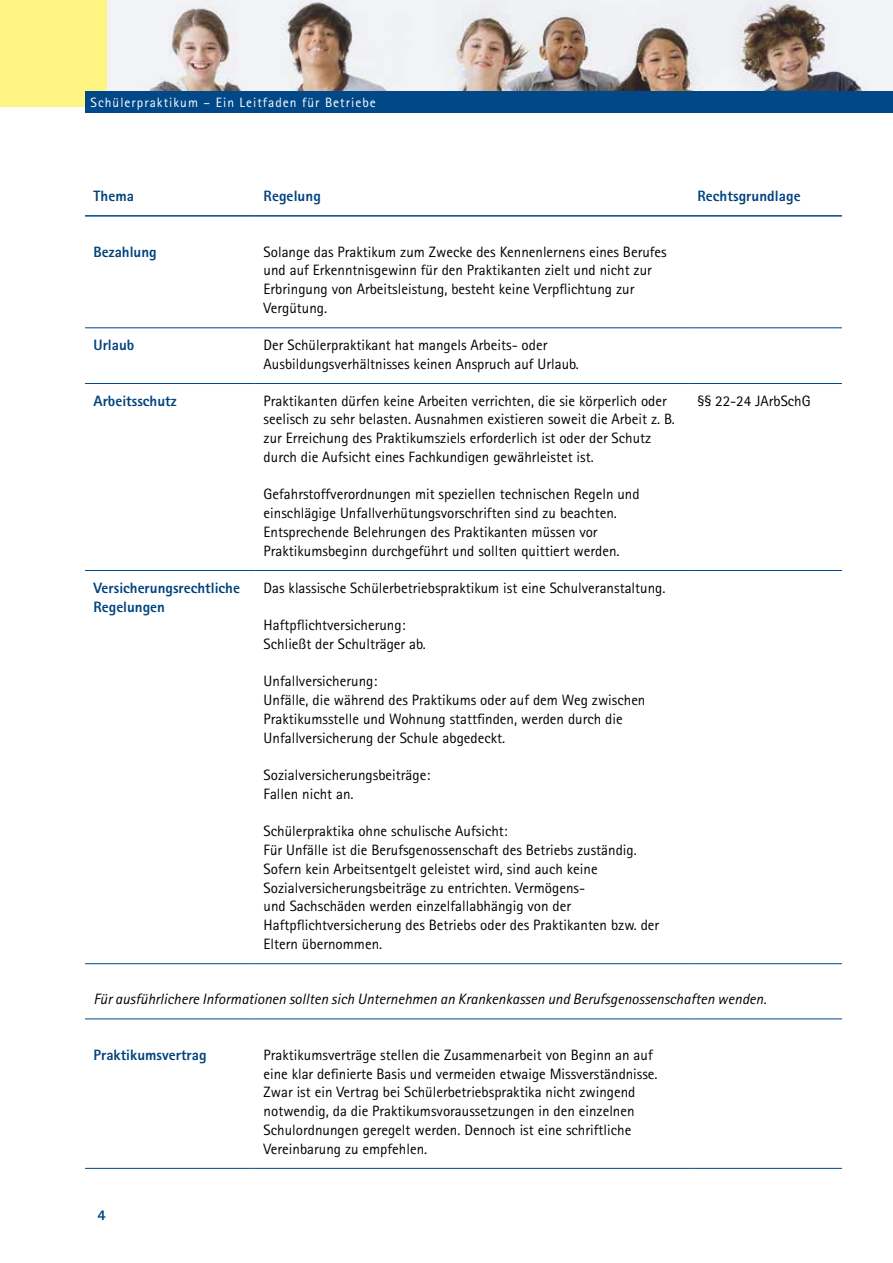
<style>
.page{position:relative;width:893px;height:1263px;background:#fff}
.page>*{position:absolute;margin:0;border:0;box-sizing:border-box;transform-origin:0 0}
.t1{font:15px/18.8px "Rotis Sans Serif";color:#000}
.t2{font:800 15px/18.8px "Rotis Sans Serif";color:#00437e}
.t3{font:italic 15px "Rotis Sans Serif";color:#000}
.t4{font:13.5px "Rotis Sans Serif";letter-spacing:.075em;color:#fff}
</style>
<div class="page">
<img style="left:106px;top:0;width:787px;height:91px">
<div style="left:0;top:0;width:106px;height:106px;background:#fff481"></div>
<div style="left:85px;top:91px;width:808px;height:21px;background:#004888"></div>
<hr style="left:85px;top:327px;width:170px;height:1px;background:#004888">
<hr style="left:255px;top:327px;width:434px;height:1px;background:#004888">
<hr style="left:689px;top:327px;width:153px;height:1px;background:#004888">
<hr style="left:85px;top:383px;width:170px;height:1px;background:#004888">
<hr style="left:689px;top:383px;width:153px;height:1px;background:#004888">
<hr style="left:85px;top:570px;width:170px;height:1px;background:#004888">
<hr style="left:689px;top:570px;width:153px;height:1px;background:#004888">
<hr style="left:85px;top:963px;width:170px;height:1px;background:#004888">
<hr style="left:255px;top:963px;width:434px;height:1px;background:#004888">
<hr style="left:689px;top:963px;width:153px;height:1px;background:#004888">
<hr style="left:85px;top:1018px;width:170px;height:1px;background:#004888">
<hr style="left:255px;top:1018px;width:434px;height:1px;background:#004888">
<hr style="left:689px;top:1018px;width:153px;height:1px;background:#004888">
<hr style="left:255px;top:383px;width:434px;height:1px;background:#004888">
<hr style="left:255px;top:570px;width:434px;height:1px;background:#004888">
<hr style="left:85px;top:1168px;width:170px;height:1px;background:#004888">
<hr style="left:255px;top:1168px;width:434px;height:1px;background:#004888">
<hr style="left:689px;top:1168px;width:153px;height:1px;background:#004888">
<hr style="left:689px;top:215px;width:153px;height:2px;background:#004888">
<hr style="left:85px;top:215px;width:170px;height:2px;background:#004888">
<hr style="left:255px;top:215px;width:434px;height:2px;background:#004888">
<p class="t4" style="left:91px;top:94px;width:287px">Schülerpraktikum – Ein Leitfaden für Betriebe</p>
<p class="t2" style="left:94px;top:186px;width:42px">Thema</p>
<p class="t2" style="left:264px;top:186px;width:59px">Regelung</p>
<p class="t2" style="left:697px;top:186px;width:105px">Rechtsgrundlage</p>
<p class="t2" style="left:94px;top:242px;width:65px">Bezahlung</p>
<p class="t1" style="left:264px;top:242px;width:405px">Solange das Praktikum zum Zwecke des Kennenlernens eines Berufes und auf Erkenntnisgewinn für den Praktikanten zielt und nicht zur Erbringung von Arbeitsleistung, besteht keine Verpflichtung zur Vergütung.</p>
<p class="t2" style="left:94px;top:335px;width:42px">Urlaub</p>
<p class="t1" style="left:264px;top:335px;width:317px">Der Schülerpraktikant hat mangels Arbeits- oder<br>Ausbildungsverhältnisses keinen Anspruch auf Urlaub.</p>
<p class="t2" style="left:94px;top:391px;width:85px">Arbeitsschutz</p>
<p class="t1" style="left:264px;top:391px;width:413px">Praktikanten dürfen keine Arbeiten verrichten, die sie körperlich oder seelisch zu sehr belasten. Ausnahmen existieren soweit die Arbeit z. B. zur Erreichung des Praktikumsziels erforderlich ist oder der Schutz durch die Aufsicht eines Fachkundigen gewährleistet ist.</p>
<p class="t1" style="left:264px;top:485px;width:377px">Gefahrstoffverordnungen mit speziellen technischen Regeln und einschlägige Unfallverhütungsvorschriften sind zu beachten.<br>Entsprechende Belehrungen des Praktikanten müssen vor Praktikumsbeginn durchgeführt und sollten quittiert werden.</p>
<p class="t2" style="left:94px;top:578px;width:148px">Versicherungsrechtliche<br>Regelungen</p>
<p class="t1" style="left:264px;top:578px;width:403px">Das klassische Schülerbetriebspraktikum ist eine Schulveranstaltung.</p>
<p class="t1" style="left:264px;top:615px;width:164px">Haftpflichtversicherung:<br>Schließt der Schulträger ab.</p>
<p class="t1" style="left:264px;top:672px;width:383px">Unfallversicherung:<br>Unfälle, die während des Praktikums oder auf dem Weg zwischen Praktikumsstelle und Wohnung stattfinden, werden durch die Unfallversicherung der Schule abgedeckt.</p>
<p class="t1" style="left:264px;top:765px;width:168px">Sozialversicherungsbeiträge:<br>Fallen nicht an.</p>
<p class="t1" style="left:264px;top:822px;width:397px">Schülerpraktika ohne schulische Aufsicht:<br>Für Unfälle ist die Berufsgenossenschaft des Betriebs zuständig.<br>Sofern kein Arbeitsentgelt geleistet wird, sind auch keine Sozialversicherungsbeiträge zu entrichten. Vermögens-<br>und Sachschäden werden einzelfallabhängig von der Haftpflichtversicherung des Betriebs oder des Praktikanten bzw. der Eltern übernommen.</p>
<p class="t1" style="left:697px;top:391px;width:115px">§§ 22-24 JArbSchG</p>
<p class="t3" style="left:94px;top:990px;width:674px">Für ausführlichere Informationen sollten sich Unternehmen an Krankenkassen und Berufsgenossenschaften wenden.</p>
<p class="t2" style="left:94px;top:1045px;width:115px">Praktikumsvertrag</p>
<p class="t1" style="left:264px;top:1045px;width:395px">Praktikumsverträge stellen die Zusammenarbeit von Beginn an auf eine klar definierte Basis und vermeiden etwaige Missverständnisse.<br>Zwar ist ein Vertrag bei Schülerbetriebspraktika nicht zwingend notwendig, da die Praktikumsvoraussetzungen in den einzelnen Schulordnungen geregelt werden. Dennoch ist eine schriftliche Vereinbarung zu empfehlen.</p>
<p class="t2" style="left:98px;top:1206px;width:10px">4</p>
</div>
